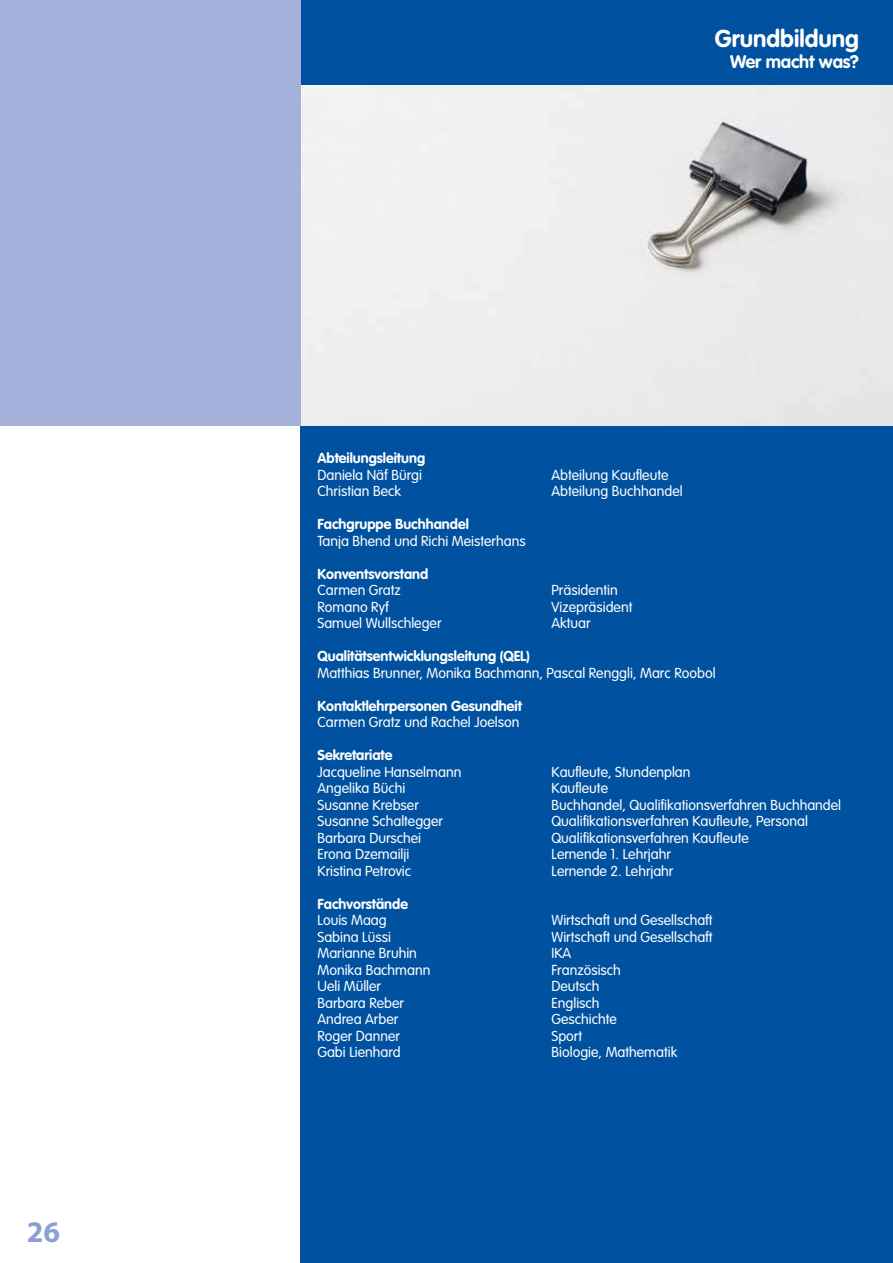
<style>
.page{position:relative;width:893px;height:1263px;background:#fff}
.page>*{position:absolute;margin:0;border:0;box-sizing:border-box;transform-origin:0 0}
.t1{font:700 30px "Myriad";color:#8ba0d1}
.t2{font:700 24px "VAG Rounded Std";color:#fff}
.t3{font:700 18px "VAG Rounded Std";letter-spacing:-.01em;color:#fff}
.t4{font:300 14.25px "VAG Rounded Std";color:#fff}
.t5{font:700 14.25px "VAG Rounded Std";color:#fff}
</style>
<div class="page">
<div style="left:300px;top:0;width:593px;height:1263px;background:#0052a0"></div>
<img style="left:300px;top:85px;width:593px;height:340px">
<div style="left:0;top:0;width:300px;height:425px;background:#a4b2db"></div>
<h1 class="t1" style="left:27px;top:1216px;width:35px">26</h1>
<h2 class="t2" style="left:715px;top:24px;width:146px">Grundbildung</h2>
<p class="t3" style="left:730px;top:51px;width:130px">Wer macht was?</p>
<p class="t5" style="left:317px;top:450px;width:109px">Abteilungsleitung</p>
<p class="t4" style="left:317px;top:466px;width:106px">Daniela Näf Bürgi</p>
<p class="t4" style="left:551px;top:466px;width:118px">Abteilung Kaufleute</p>
<p class="t4" style="left:317px;top:483px;width:85px">Christian Beck</p>
<p class="t4" style="left:551px;top:483px;width:133px">Abteilung Buchhandel</p>
<p class="t5" style="left:317px;top:516px;width:153px">Fachgruppe Buchhandel</p>
<p class="t4" style="left:317px;top:532px;width:210px">Tanja Bhend und Richi Meisterhans</p>
<p class="t5" style="left:317px;top:565px;width:112px">Konventsvorstand</p>
<p class="t4" style="left:317px;top:582px;width:85px">Carmen Gratz</p>
<p class="t4" style="left:551px;top:582px;width:68px">Präsidentin</p>
<p class="t4" style="left:317px;top:598px;width:73px">Romano Ryf</p>
<p class="t4" style="left:551px;top:598px;width:82px">Vizepräsident</p>
<p class="t4" style="left:317px;top:615px;width:126px">Samuel Wullschleger</p>
<p class="t4" style="left:551px;top:615px;width:41px">Aktuar</p>
<p class="t5" style="left:317px;top:648px;width:214px">Qualitätsentwicklungsleitung (QEL)</p>
<p class="t4" style="left:317px;top:664px;width:400px">Matthias Brunner, Monika Bachmann, Pascal Renggli, Marc Roobol</p>
<p class="t5" style="left:317px;top:697px;width:206px">Kontaktlehrpersonen Gesundheit</p>
<p class="t4" style="left:317px;top:714px;width:203px">Carmen Gratz und Rachel Joelson</p>
<p class="t5" style="left:317px;top:747px;width:76px">Sekretariate</p>
<p class="t4" style="left:317px;top:763px;width:145px">Jacqueline Hanselmann</p>
<p class="t4" style="left:551px;top:763px;width:140px">Kaufleute, Stundenplan</p>
<p class="t4" style="left:317px;top:780px;width:89px">Angelika Büchi</p>
<p class="t4" style="left:551px;top:780px;width:58px">Kaufleute</p>
<p class="t4" style="left:317px;top:796px;width:103px">Susanne Krebser</p>
<p class="t4" style="left:551px;top:796px;width:291px">Buchhandel, Qualifikationsverfahren Buchhandel</p>
<p class="t4" style="left:317px;top:813px;width:127px">Susanne Schaltegger</p>
<p class="t4" style="left:551px;top:813px;width:258px">Qualifikationsverfahren Kaufleute, Personal</p>
<p class="t4" style="left:317px;top:829px;width:105px">Barbara Durschei</p>
<p class="t4" style="left:551px;top:829px;width:199px">Qualifikationsverfahren Kaufleute</p>
<p class="t4" style="left:317px;top:846px;width:93px">Erona Dzemailji</p>
<p class="t4" style="left:551px;top:846px;width:121px">Lernende 1. Lehrjahr</p>
<p class="t4" style="left:317px;top:862px;width:95px">Kristina Petrovic</p>
<p class="t4" style="left:551px;top:862px;width:123px">Lernende 2. Lehrjahr</p>
<p class="t5" style="left:317px;top:895px;width:92px">Fachvorstände</p>
<p class="t4" style="left:317px;top:912px;width:71px">Louis Maag</p>
<p class="t4" style="left:551px;top:912px;width:163px">Wirtschaft und Gesellschaft</p>
<p class="t4" style="left:317px;top:928px;width:75px">Sabina Lüssi</p>
<p class="t4" style="left:551px;top:928px;width:163px">Wirtschaft und Gesellschaft</p>
<p class="t4" style="left:317px;top:945px;width:101px">Marianne Bruhin</p>
<p class="t4" style="left:551px;top:945px;width:21px">IKA</p>
<p class="t4" style="left:317px;top:961px;width:114px">Monika Bachmann</p>
<p class="t4" style="left:551px;top:961px;width:71px">Französisch</p>
<p class="t4" style="left:317px;top:978px;width:65px">Ueli Müller</p>
<p class="t4" style="left:551px;top:978px;width:50px">Deutsch</p>
<p class="t4" style="left:317px;top:994px;width:88px">Barbara Reber</p>
<p class="t4" style="left:551px;top:994px;width:50px">Englisch</p>
<p class="t4" style="left:317px;top:1011px;width:82px">Andrea Arber</p>
<p class="t4" style="left:551px;top:1011px;width:67px">Geschichte</p>
<p class="t4" style="left:317px;top:1027px;width:84px">Roger Danner</p>
<p class="t4" style="left:551px;top:1027px;width:32px">Sport</p>
<p class="t4" style="left:317px;top:1044px;width:85px">Gabi Lienhard</p>
<p class="t4" style="left:551px;top:1044px;width:127px">Biologie, Mathematik</p>
</div>
